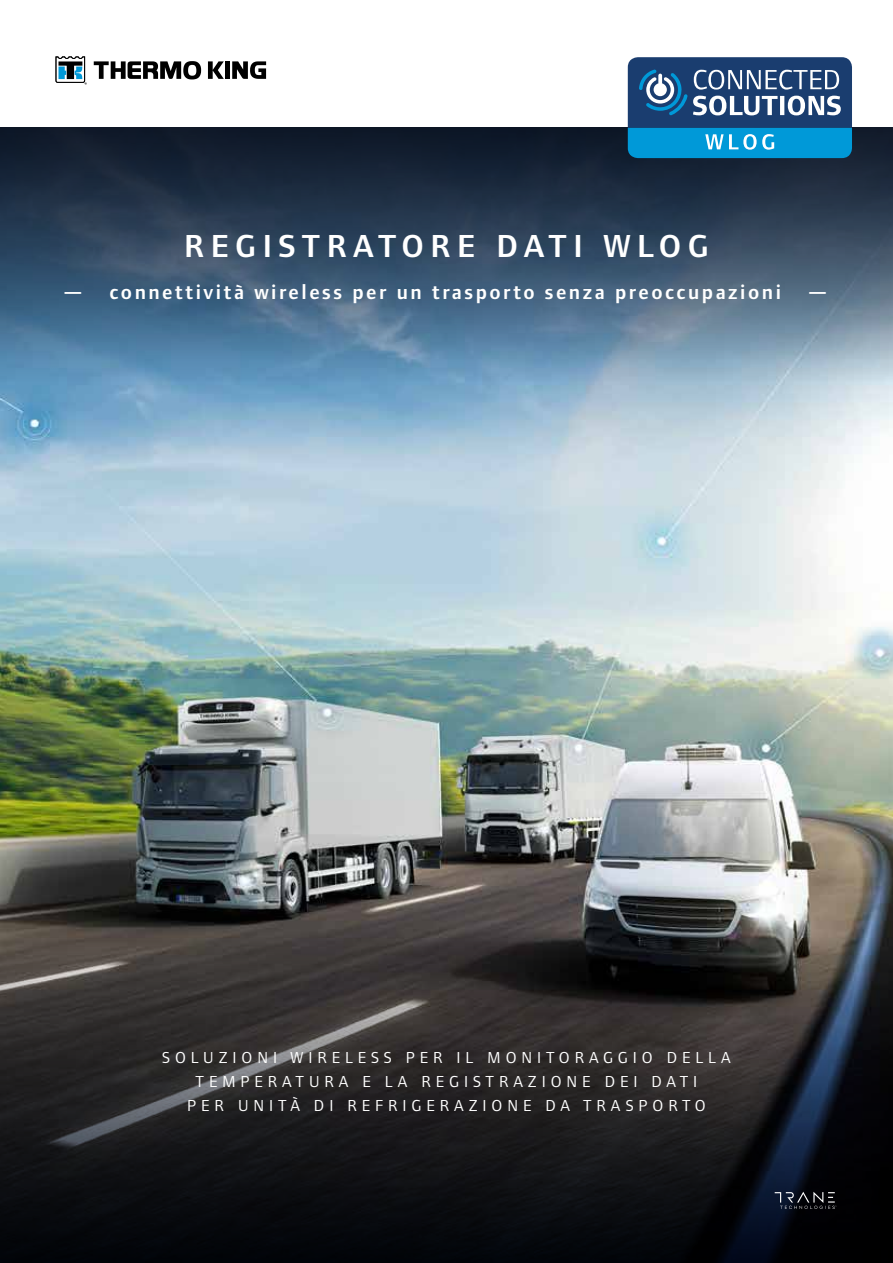
<style>
.page{position:relative;width:893px;height:1263px;background:#fff}
.page>*{position:absolute;margin:0;border:0;box-sizing:border-box;transform-origin:0 0}
.t1{font:600 33px "Foundry Form Sans";letter-spacing:.2em;color:#fff}
.t2{font:600 21px "Foundry Form Sans";letter-spacing:.12em;color:#fff}
.t3{font:16.5px/24px "Foundry Form Sans";letter-spacing:.3em;color:#fff;text-align:center}
</style>
<div class="page">
<img style="left:0;top:383px;width:893px;height:552px">
<svg style="left:0;top:128px;width:893px;height:255px;background:#3d566f"></svg>
<svg style="left:0;top:935px;width:893px;height:328px;background:#212123"></svg>
<svg style="left:628px;top:57px;width:224px;height:101px;background:#3172a1"></svg>
<svg style="left:94px;top:61px;width:107px;height:18px"></svg>
<svg style="left:208px;top:61px;width:16px;height:18px"></svg>
<div style="left:225px;top:61px;width:5px;height:18px;background:#000"></div>
<svg style="left:232px;top:61px;width:34px;height:18px"></svg>
<svg style="left:56px;top:56px;width:31px;height:29px"></svg>
<svg style="left:775px;top:1192px;width:61px;height:17px"></svg>
<h1 class="t1" style="left:184px;top:227px;width:526px">REGISTRATORE DATI WLOG</h1>
<p class="t2" style="left:62px;top:279px;width:767px">— connettività wireless per un trasporto senza preoccupazioni —</p>
<p class="t3" style="left:162px;top:1046px;width:570px">SOLUZIONI WIRELESS PER IL MONITORAGGIO DELLA<br>TEMPERATURA E LA REGISTRAZIONE DEI DATI<br>PER UNITÀ DI REFRIGERAZIONE DA TRASPORTO</p>
</div>
